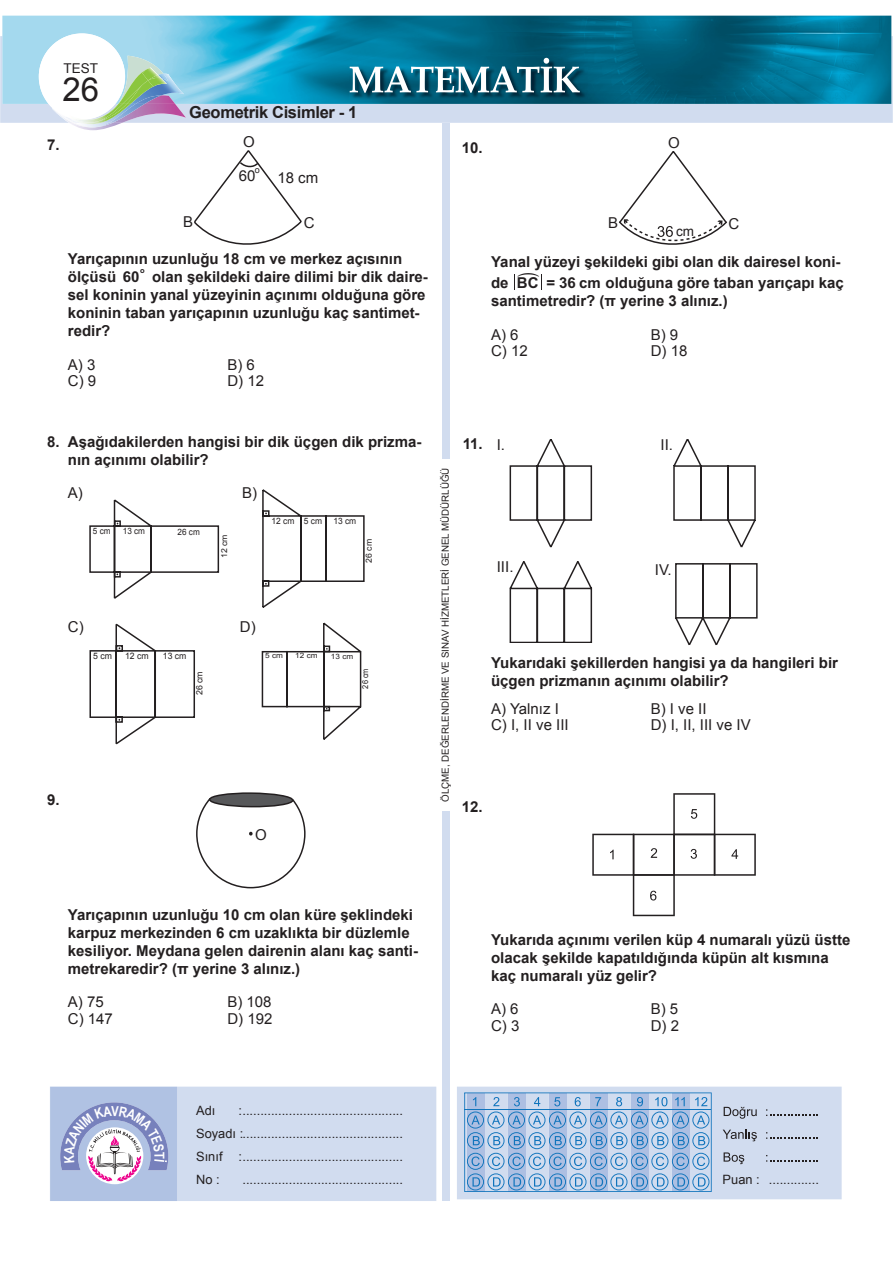
<style>
.page{position:relative;width:893px;height:1263px;background:#fff}
.page>*{position:absolute;margin:0;border:0;box-sizing:border-box;transform-origin:0 0}
.t1{font:33px "Arial";color:#231f20}
.t2{font:700 16.5px "Arial";letter-spacing:-.02em;color:#231f20}
.SORU_CÜMLESİ{font:700 15px/18px "Arial";color:#231f20}
.CEVAP_SERBEST{font:15px "Arial";color:#231f20}
.t3{font:15px "MM Variable B Bold";color:#231f20;scale:1.05 1}
.t4{font:13.5px "Arial";color:#231f20}
.t5{font:12.9px/22.8px "Arial";color:#231f20;text-align:justify}
.t6{font:9.75px "Arial";color:#231f20}
.t7{font:9px "Arial";color:#231f20}
.t8{font:8.85px "Arial";color:#231f20}
.t9{font:8.7px "Arial";color:#231f20}
.t10{font:8.7px "Arial";color:#231f20;scale:.94 1}
.t11{font:8.4px "Arial";color:#231f20}
.t12{font:8.25px "Arial";color:#231f20;scale:.9 1}
.t13{font:8.1px "Arial";color:#231f20;scale:1.07 1}
.t14{font:700 7.5px "Arial";color:#231f20}
.t15{font:7.35px "Arial";color:#231f20;scale:1.12 1}
</style>
<div class="page">
<div style="left:0;top:36px;width:893px;height:87px;background:#d1dcef"></div>
<img style="left:2px;top:16px;width:889px;height:88px">
<div style="left:442px;top:811px;width:8px;height:389px;background:#d1dcef"></div>
<div style="left:39px;top:33px;width:86px;height:87px;background:#fff;border-radius:50%"></div>
<img style="left:120px;top:56px;width:43px;height:13px">
<img style="left:72px;top:123px;width:49px;height:7px">
<img style="left:52px;top:104px;width:134px;height:19px">
<img style="left:153px;top:74px;width:31px;height:30px">
<img style="left:73px;top:124px;width:39px;height:3px">
<img style="left:56px;top:104px;width:89px;height:19px">
<img style="left:153px;top:95px;width:8px;height:9px">
<svg style="left:52px;top:107px;width:4px;height:8px"></svg>
<img style="left:56px;top:105px;width:13px;height:13px">
<img style="left:118px;top:69px;width:24px;height:35px">
<img style="left:69px;top:104px;width:62px;height:19px">
<img style="left:148px;top:87px;width:5px;height:17px">
<img style="left:57px;top:108px;width:14px;height:10px">
<img style="left:71px;top:104px;width:56px;height:19px">
<img style="left:123px;top:80px;width:25px;height:24px">
<svg style="left:71px;top:105px;width:46px;height:19px"></svg>
<img style="left:142px;top:68px;width:1px;height:12px">
<svg style="left:143px;top:68px;width:26px;height:19px"></svg>
<svg style="left:457px;top:1087px;width:385px;height:112px;background:#b2c8e4"></svg>
<img style="left:349px;top:58px;width:239px;height:43px">
<svg style="left:350px;top:58px;width:230px;height:35px"></svg>
<div style="left:442px;top:123px;width:8px;height:336px;background:#d1dcef"></div>
<svg style="left:194px;top:150px;width:108px;height:95px"></svg>
<svg style="left:89px;top:499px;width:131px;height:100px"></svg>
<svg style="left:262px;top:489px;width:103px;height:119px"></svg>
<svg style="left:89px;top:623px;width:106px;height:122px"></svg>
<svg style="left:261px;top:622px;width:101px;height:118px"></svg>
<svg style="left:210px;top:793px;width:83px;height:14px"></svg>
<div style="left:209px;top:792px;width:85px;height:16px;border:2px solid #231f20;border-radius:50%"></div>
<svg style="left:196px;top:796px;width:110px;height:93px"></svg>
<svg style="left:619px;top:151px;width:108px;height:94px"></svg>
<svg style="left:514px;top:274px;width:1px;height:15px"></svg>
<svg style="left:541px;top:274px;width:1px;height:15px"></svg>
<svg style="left:509px;top:439px;width:84px;height:108px"></svg>
<svg style="left:673px;top:439px;width:83px;height:108px"></svg>
<svg style="left:509px;top:561px;width:84px;height:81px"></svg>
<svg style="left:675px;top:563px;width:83px;height:82px"></svg>
<svg style="left:592px;top:793px;width:164px;height:123px"></svg>
<svg style="left:50px;top:1087px;width:386px;height:114px;background:#c5cfe7"></svg>
<p class="t4" style="left:64px;top:59px;width:36px">TEST</p>
<h1 class="t1" style="left:62px;top:68px;width:38px">26</h1>
<p class="SORU_CÜMLESİ" style="left:47px;top:136px;width:14px">7.</p>
<p class="t2" style="left:189px;top:102px;width:170px">Geometrik Cisimler - 1</p>
<p class="CEVAP_SERBEST" style="left:243px;top:132px;width:13px">O</p>
<p class="CEVAP_SERBEST" style="left:239px;top:166px;width:18px">60</p>
<p class="t7" style="left:255px;top:164px;width:7px">o</p>
<p class="CEVAP_SERBEST" style="left:277px;top:168px;width:42px">18 cm</p>
<p class="CEVAP_SERBEST" style="left:183px;top:212px;width:12px">B</p>
<p class="CEVAP_SERBEST" style="left:304px;top:213px;width:12px">C</p>
<p class="SORU_CÜMLESİ" style="left:68px;top:250px;width:336px">Yarıçapının uzunluğu 18 cm ve merkez açısının ölçüsü 60</p>
<p class="t14" style="left:140px;top:266px;width:6px">o</p>
<p class="SORU_CÜMLESİ" style="left:68px;top:268px;width:362px;text-indent:84px">olan şekildeki daire dilimi bir dik daire&shy;sel koninin yanal yüzeyinin açınımı olduğuna göre koninin taban yarıçapının uzunluğu kaç santimet&shy;redir?</p>
<p class="CEVAP_SERBEST" style="left:68px;top:355px;width:29px">A) 3</p>
<p class="CEVAP_SERBEST" style="left:227px;top:355px;width:29px">B) 6</p>
<p class="CEVAP_SERBEST" style="left:68px;top:371px;width:30px">C) 9</p>
<p class="CEVAP_SERBEST" style="left:227px;top:371px;width:38px">D) 12</p>
<p class="SORU_CÜMLESİ" style="left:462px;top:139px;width:22px">10.</p>
<p class="CEVAP_SERBEST" style="left:668px;top:133px;width:13px">O</p>
<p class="CEVAP_SERBEST" style="left:608px;top:213px;width:12px">B</p>
<p class="CEVAP_SERBEST" style="left:729px;top:214px;width:12px">C</p>
<p class="t4" style="left:676px;top:222px;width:19px">cm</p>
<p class="SORU_CÜMLESİ" style="left:491px;top:252px;width:351px;line-height:21px">Yanal yüzeyi şekildeki gibi olan dik dairesel koni&shy;de</p>
<p class="t3" style="left:517px;top:263px;width:22px">%</p>
<p class="SORU_CÜMLESİ" style="left:491px;top:292px;width:238px">santimetredir? (π yerine 3 alınız.)</p>
<p class="CEVAP_SERBEST" style="left:491px;top:324px;width:29px">A) 6</p>
<p class="CEVAP_SERBEST" style="left:651px;top:324px;width:29px">B) 9</p>
<p class="CEVAP_SERBEST" style="left:491px;top:341px;width:38px">C) 12</p>
<p class="CEVAP_SERBEST" style="left:651px;top:341px;width:38px">D) 18</p>
<p class="SORU_CÜMLESİ" style="left:517px;top:274px;width:328px">BC = 36 cm olduğuna göre taban yarıçapı kaç</p>
<p class="SORU_CÜMLESİ" style="left:68px;top:433px;width:355px;text-indent:-21px">8. Aşağıdakilerden hangisi bir dik üçgen dik prizma&shy;nın açınımı olabilir?</p>
<p class="CEVAP_SERBEST" style="left:68px;top:483px;width:17px">A)</p>
<p class="t10" style="left:93px;top:525px;width:20px">5 cm</p>
<p class="t10" style="left:123px;top:525px;width:25px">13 cm</p>
<p class="t10" style="left:178px;top:526px;width:25px">26 cm</p>
<p class="t13" style="left:219px;top:558px;width:24px;rotate:-90deg">12 cm</p>
<p class="CEVAP_SERBEST" style="left:242px;top:483px;width:16px">B)</p>
<p class="t9" style="left:271px;top:515px;width:52px">12 cm 5 cm</p>
<p class="t9" style="left:333px;top:515px;width:24px">13 cm</p>
<p class="t11" style="left:363px;top:563px;width:25px;rotate:-90deg">26 cm</p>
<p class="CEVAP_SERBEST" style="left:68px;top:617px;width:17px">C)</p>
<p class="t8" style="left:93px;top:650px;width:20px">5 cm</p>
<p class="t8" style="left:125px;top:650px;width:25px">12 cm</p>
<p class="t8" style="left:163px;top:650px;width:25px">13 cm</p>
<p class="t9" style="left:194px;top:695px;width:26px;rotate:-90deg">26 cm</p>
<p class="CEVAP_SERBEST" style="left:240px;top:617px;width:17px">D)</p>
<p class="t15" style="left:265px;top:651px;width:17px">5 cm</p>
<p class="t15" style="left:295px;top:651px;width:21px">12 cm</p>
<p class="t15" style="left:331px;top:651px;width:21px">13 cm</p>
<p class="t12" style="left:360px;top:688px;width:24px;rotate:-90deg">26 cm</p>
<p class="SORU_CÜMLESİ" style="left:47px;top:791px;width:14px">9.</p>
<p class="CEVAP_SERBEST" style="left:255px;top:825px;width:13px">O</p>
<p class="t6" style="left:439px;top:802px;width:336px;rotate:-90deg">ÖLÇME, DEĞERLENDİRME VE SINAV HİZMETLERİ GENEL MÜDÜRLÜĞÜ</p>
<p class="SORU_CÜMLESİ" style="left:463px;top:435px;width:22px">11.</p>
<p class="CEVAP_SERBEST" style="left:497px;top:435px;width:10px">I.</p>
<p class="CEVAP_SERBEST" style="left:660px;top:435px;width:14px">II.</p>
<p class="CEVAP_SERBEST" style="left:497px;top:557px;width:18px">III.</p>
<p class="CEVAP_SERBEST" style="left:655px;top:559px;width:18px">IV.</p>
<p class="SORU_CÜMLESİ" style="left:491px;top:655px;width:348px">Yukarıdaki şekillerden hangisi ya da hangileri bir üçgen prizmanın açınımı olabilir?</p>
<p class="CEVAP_SERBEST" style="left:491px;top:699px;width:69px">A) Yalnız I</p>
<p class="CEVAP_SERBEST" style="left:651px;top:699px;width:57px">B) I ve II</p>
<p class="CEVAP_SERBEST" style="left:491px;top:715px;width:79px">C) I, II ve III</p>
<p class="CEVAP_SERBEST" style="left:651px;top:715px;width:102px">D) I, II, III ve IV</p>
<p class="SORU_CÜMLESİ" style="left:462px;top:798px;width:22px">12.</p>
<p class="SORU_CÜMLESİ" style="left:68px;top:906px;width:352px">Yarıçapının uzunluğu 10 cm olan küre şeklindeki karpuz merkezinden 6 cm uzaklıkta bir düzlemle kesiliyor. Meydana gelen dairenin alanı kaç santi&shy;metrekaredir? (π yerine 3 alınız.)</p>
<p class="CEVAP_SERBEST" style="left:68px;top:992px;width:37px">A) 75</p>
<p class="CEVAP_SERBEST" style="left:227px;top:992px;width:46px">B) 108</p>
<p class="CEVAP_SERBEST" style="left:68px;top:1009px;width:47px">C) 147</p>
<p class="CEVAP_SERBEST" style="left:227px;top:1009px;width:47px">D) 192</p>
<p class="SORU_CÜMLESİ" style="left:491px;top:931px;width:361px">Yukarıda açınımı verilen küp 4 numaralı yüzü üstte olacak şekilde kapatıldığında küpün alt kısmına kaç numaralı yüz gelir?</p>
<p class="CEVAP_SERBEST" style="left:491px;top:999px;width:29px">A) 6</p>
<p class="CEVAP_SERBEST" style="left:651px;top:999px;width:29px">B) 5</p>
<p class="CEVAP_SERBEST" style="left:491px;top:1015px;width:30px">C) 3</p>
<p class="CEVAP_SERBEST" style="left:651px;top:1015px;width:30px">D) 2</p>
<p class="t5" style="left:196px;top:1099px;width:21px">Adı</p>
<p class="t5" style="left:196px;top:1099px;width:208px;text-indent:42px">:.............................................<br>Soyadı :.............................................<br>Sınıf :.............................................<br>No :</p>
<p class="t5" style="left:242px;top:1168px;width:162px">.............................................</p>
<p class="t5" style="left:723px;top:1169px;width:98px">Puan : ..............</p>
</div>
